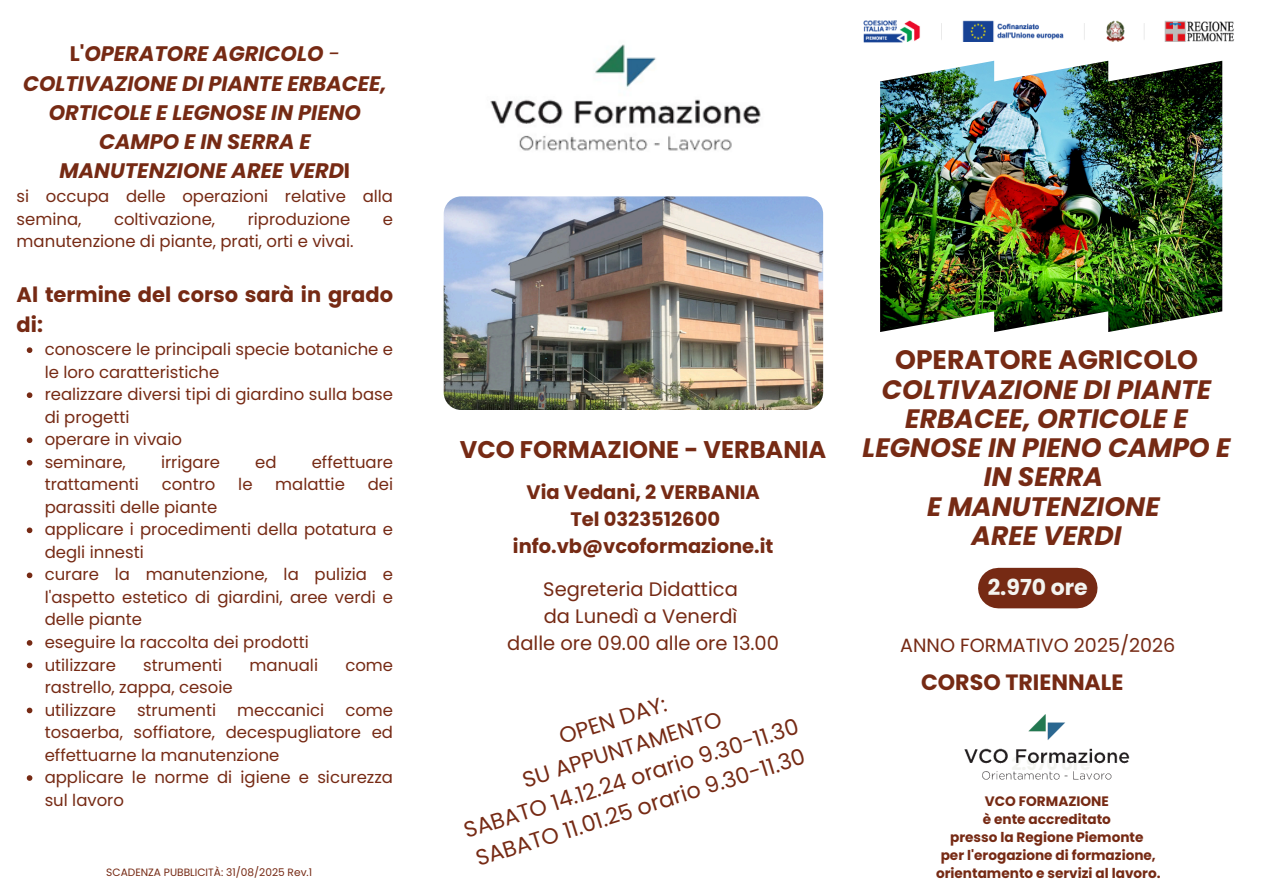
<style>
.page{position:relative;width:1263px;height:894px;background:#fff}
.page>*{position:absolute;margin:0;border:0;box-sizing:border-box;transform-origin:0 0}
.t1{font:italic 700 26.7px/29.2px "Poppins";color:#762a14;text-align:center}
.t2{font:700 24.15px "Poppins";color:#762a14}
.t3{font:22.2px/30.5px "Poppins";color:#762a14;text-align:center}
.t4{font:700 22.2px "Poppins";color:#762a14}
.t5{font:700 22.05px "Poppins";color:#f3f4f0}
.t6{font:italic 700 21px/29.2px "Poppins";color:#762a14;text-align:center}
.t7{font:700 21px/29.2px "Poppins";color:#762a14}
.t8{font:19.5px "Poppins";color:#762a14}
.t9{font:700 19.5px/26.8px "Poppins";color:#762a14;text-align:center}
.t10{font:19.2px "Poppins";color:#762a14}
.t11{font:16.5px/22.5px "Poppins";color:#762a14}
.t12{font:700 13.65px/18px "Poppins";color:#762a14;text-align:center}
.t13{font:10.65px "Poppins";color:#762a14}
.s1{font-style:normal}
.s2{font-weight:400}
</style>
<div class="page">
<img style="left:863px;top:20px;width:372px;height:49px">
<div style="left:998px;top:567px;width:79px;height:41px;background:#762a14"></div>
<img style="left:444px;top:196px;width:379px;height:214px;border-radius:18px">
<img style="left:964px;top:714px;width:166px;height:66px">
<img style="left:880px;top:61px;width:342px;height:271px">
<img style="left:490px;top:44px;width:271px;height:107px">
<svg style="left:27px;top:347px;width:5px;height:6px"></svg>
<svg style="left:27px;top:392px;width:5px;height:6px"></svg>
<svg style="left:27px;top:437px;width:5px;height:6px"></svg>
<svg style="left:27px;top:460px;width:5px;height:5px"></svg>
<svg style="left:27px;top:527px;width:5px;height:6px"></svg>
<svg style="left:27px;top:572px;width:5px;height:6px"></svg>
<svg style="left:27px;top:640px;width:5px;height:5px"></svg>
<svg style="left:27px;top:662px;width:5px;height:6px"></svg>
<svg style="left:27px;top:707px;width:5px;height:6px"></svg>
<svg style="left:27px;top:775px;width:5px;height:5px"></svg>
<p class="t6" style="left:23px;top:39px;width:365px"><span class="s1">L'</span>OPERATORE AGRICOLO <span class="s2">-<br></span>COLTIVAZIONE DI PIANTE ERBACEE,<br>ORTICOLE E LEGNOSE IN PIENO<br>CAMPO E IN SERRA E<br>MANUTENZIONE AREE VERD<span class="s1">I</span></p>
<h1 class="t11" style="left:17px;top:185px;width:378px">si occupa delle operazioni relative alla semina,</h1>
<h1 class="t11" style="left:114px;top:207px;width:103px">coltivazione,</h1>
<h1 class="t11" style="left:248px;top:207px;width:104px">riproduzione</h1>
<h1 class="t11" style="left:383px;top:207px;width:12px">e</h1>
<h1 class="t11" style="left:17px;top:230px;width:338px">manutenzione di piante, prati, orti e vivai.</h1>
<h1 class="t7" style="left:17px;top:280px;width:378px">Al termine del corso sarà in grado di:</h1>
<h6 class="t11" style="left:45px;top:338px;width:350px">conoscere le principali specie botaniche e le loro caratteristiche</h6>
<p class="t11" style="left:45px;top:383px;width:350px">realizzare diversi tipi di giardino sulla base di progetti</p>
<p class="t11" style="left:45px;top:428px;width:139px">operare in vivaio</p>
<p class="t11" style="left:45px;top:450px;width:83px">seminare,</p>
<p class="t11" style="left:161px;top:450px;width:61px">irrigare</p>
<p class="t11" style="left:255px;top:450px;width:23px">ed</p>
<p class="t11" style="left:312px;top:450px;width:83px">effettuare</p>
<p class="t11" style="left:45px;top:473px;width:96px">trattamenti</p>
<p class="t11" style="left:162px;top:473px;width:55px">contro</p>
<p class="t11" style="left:238px;top:473px;width:16px">le</p>
<p class="t11" style="left:275px;top:473px;width:71px">malattie</p>
<p class="t11" style="left:368px;top:473px;width:27px">dei</p>
<p class="t11" style="left:45px;top:495px;width:174px">parassiti delle piante</p>
<h3 class="t11" style="left:45px;top:518px;width:350px">applicare i procedimenti della potatura e degli innesti</h3>
<h5 class="t11" style="left:45px;top:563px;width:350px;text-align:justify">curare la manutenzione, la pulizia e l'aspetto estetico di giardini, aree verdi e delle piante</h5>
<h4 class="t11" style="left:45px;top:630px;width:266px">eseguire la raccolta dei prodotti</h4>
<h2 class="t11" style="left:45px;top:653px;width:73px">utilizzare</h2>
<h2 class="t11" style="left:143px;top:653px;width:81px">strumenti</h2>
<h2 class="t11" style="left:250px;top:653px;width:70px">manuali</h2>
<h2 class="t11" style="left:345px;top:653px;width:49px">come</h2>
<h2 class="t11" style="left:45px;top:675px;width:190px">rastrello, zappa, cesoie</h2>
<p class="t11" style="left:45px;top:698px;width:73px">utilizzare</p>
<p class="t11" style="left:137px;top:698px;width:81px">strumenti</p>
<p class="t11" style="left:237px;top:698px;width:89px">meccanici</p>
<p class="t11" style="left:45px;top:698px;width:350px;text-align:justify;text-indent:301px">come tosaerba, soffiatore, decespugliatore ed effettuarne la manutenzione</p>
<p class="t11" style="left:45px;top:765px;width:350px">applicare le norme di igiene e sicurezza sul lavoro</p>
<p class="t13" style="left:106px;top:864px;width:207px">SCADENZA PUBBLICITÀ: 31/08/2025 Rev.1</p>
<p class="t2" style="left:460px;top:433px;width:368px">VCO FORMAZIONE - VERBANIA</p>
<p class="t9" style="left:513px;top:478px;width:262px">Via Vedani, 2 VERBANIA<br>Tel 0323512600 info.vb@vcoformazione.it</p>
<p class="t8" style="left:543px;top:575px;width:196px">Segreteria Didattica</p>
<p class="t8" style="left:544px;top:602px;width:195px">da Lunedì a Venerdì</p>
<p class="t8" style="left:507px;top:629px;width:273px">dalle ore 09.00 alle ore 13.00</p>
<p class="t3" style="left:442px;top:756px;width:351px;rotate:-17deg">OPEN DAY:<br>SU APPUNTAMENTO<br>SABATO 14.12.24 orario 9.30-11.30<br>SABATO 11.01.25 orario 9.30-11.30</p>
<p class="t1" style="left:863px;top:345px;width:369px"><span class="s1">OPERATORE AGRICOLO<br></span>COLTIVAZIONE DI PIANTE<br>ERBACEE, ORTICOLE E<br>LEGNOSE IN PIENO CAMPO E<br>IN SERRA<br>E MANUTENZIONE<br>AREE VERDI</p>
<p class="t5" style="left:988px;top:572px;width:102px">2.970 ore</p>
<p class="t10" style="left:900px;top:631px;width:276px">ANNO FORMATIVO 2025/2026</p>
<p class="t4" style="left:921px;top:666px;width:204px">CORSO TRIENNALE</p>
<p class="t12" style="left:985px;top:791px;width:126px">VCO FORMAZIONE</p>
<p class="t12" style="left:983px;top:809px;width:130px">è ente accreditato</p>
<p class="t12" style="left:950px;top:827px;width:195px">presso la Regione Piemonte</p>
<p class="t12" style="left:936px;top:845px;width:226px">per l'erogazione di formazione, orientamento e servizi al lavoro.</p>
</div>
